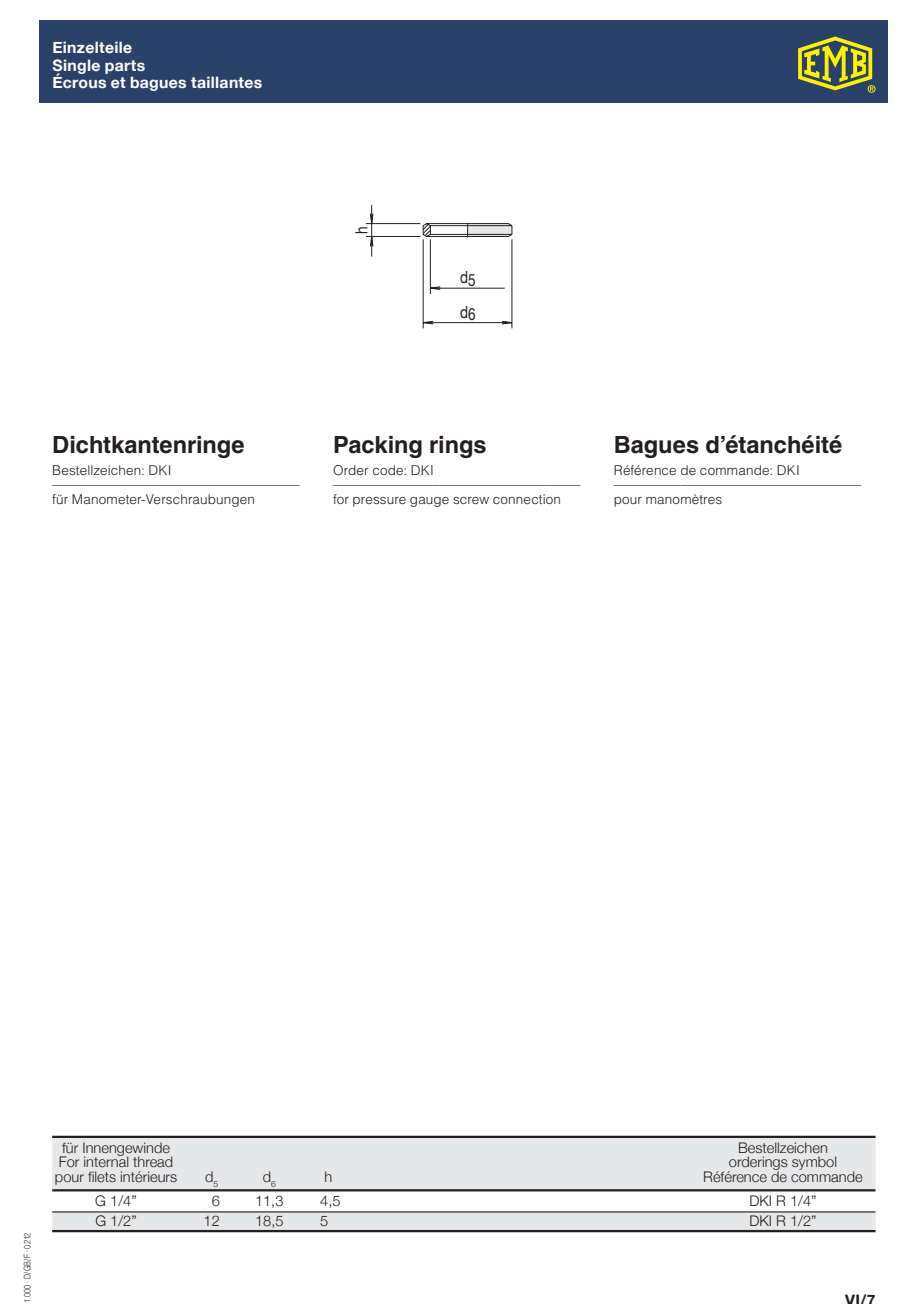
<style>
.page{position:relative;width:915px;height:1304px;background:#fff}
.page>*{position:absolute;margin:0;border:0;box-sizing:border-box;transform-origin:0 0}
.t1{font:700 23.62px "Helvetica";color:#231f20}
.t2{font:16.88px/34.6px "Helvetica Neue";color:#231f20;scale:.8 1}
.t3{font:700 15.75px/17.6px "Helvetica Neue";letter-spacing:.02em;color:#fff}
.t4{font:700 15.75px "Helvetica Neue";color:#231f20}
.t5{font:300 14.62px "Helvetica Neue";color:#231f20}
.t6{font:300 13.5px/14.6px "Helvetica";letter-spacing:.01em;color:#231f20}
.t7{font:300 9px "Helvetica";letter-spacing:.02em;color:#231f20;scale:.8 1}
</style>
<div class="page">
<div style="left:39px;top:20px;width:849px;height:83px;background:#2a4269"></div>
<svg style="left:798px;top:36px;width:77px;height:57px"></svg>
<div style="left:52px;top:1137px;width:823px;height:51px;background:#e6e7e9;border:2px solid #e6e7e9"></div>
<div style="left:52px;top:1210px;width:823px;height:22px;background:#e6e7e9;border:2px solid #e6e7e9"></div>
<hr style="left:52px;top:1135px;width:823px;height:2px;background:#231f20">
<hr style="left:52px;top:1188px;width:823px;height:3px;background:#231f20">
<hr style="left:52px;top:1211px;width:823px;height:1px;background:#231f20">
<hr style="left:52px;top:1229px;width:823px;height:2px;background:#231f20">
<svg style="left:365px;top:205px;width:148px;height:124px"></svg>
<p class="t3" style="left:52px;top:39px;width:211px">Einzelteile<br>Single parts<br>Écrous et bagues taillantes</p>
<p class="t2" style="left:344px;top:234px;width:11px;rotate:-90deg">h</p>
<p class="t2" style="left:460px;top:261px;width:21px">d5 d6</p>
<p class="t1" style="left:52px;top:430px;width:194px">Dichtkantenringe</p>
<p class="t6" style="left:52px;top:462px;width:249px">Bestellzeichen: DKI ––––––––––––––––––––––––––––––––––––– für Manometer-Verschraubungen</p>
<p class="t1" style="left:333px;top:430px;width:155px">Packing rings</p>
<p class="t6" style="left:333px;top:462px;width:249px">Order code: DKI ––––––––––––––––––––––––––––––––––––– for pressure gauge screw connection</p>
<p class="t1" style="left:613px;top:430px;width:230px">Bagues d’étanchéité</p>
<p class="t6" style="left:613px;top:462px;width:249px">Référence de commande: DKI ––––––––––––––––––––––––––––––––––––– pour manomètres</p>
<p class="t7" style="left:22px;top:1302px;width:90px;rotate:-90deg">1.000 · D/GB/F · 0212</p>
<p class="t5" style="left:62px;top:1138px;width:109px">für Innengewinde</p>
<p class="t5" style="left:738px;top:1138px;width:91px">Bestellzeichen</p>
<p class="t5" style="left:59px;top:1152px;width:116px">For internal thread</p>
<p class="t5" style="left:728px;top:1152px;width:110px">orderings symbol</p>
<p class="t5" style="left:55px;top:1167px;width:124px">pour filets intérieurs</p>
<p class="t5" style="left:205px;top:1167px;width:15px">d<sub>5</sub></p>
<p class="t5" style="left:263px;top:1167px;width:15px">d<sub>6</sub></p>
<p class="t5" style="left:324px;top:1167px;width:9px">h</p>
<p class="t5" style="left:703px;top:1167px;width:161px">Référence de commande</p>
<p class="t5" style="left:95px;top:1191px;width:43px">G 1/4”</p>
<p class="t5" style="left:212px;top:1191px;width:10px">6</p>
<p class="t5" style="left:255px;top:1191px;width:30px">11,3</p>
<p class="t5" style="left:320px;top:1191px;width:22px">4,5</p>
<p class="t5" style="left:749px;top:1191px;width:69px">DKI R 1/4”</p>
<p class="t5" style="left:95px;top:1211px;width:43px">G 1/2”</p>
<p class="t5" style="left:203px;top:1211px;width:18px">12</p>
<p class="t5" style="left:255px;top:1211px;width:30px">18,5</p>
<p class="t5" style="left:320px;top:1211px;width:10px">5</p>
<p class="t5" style="left:749px;top:1211px;width:69px">DKI R 1/2”</p>
<p class="t4" style="left:845px;top:1290px;width:32px">VI/7</p>
</div>
